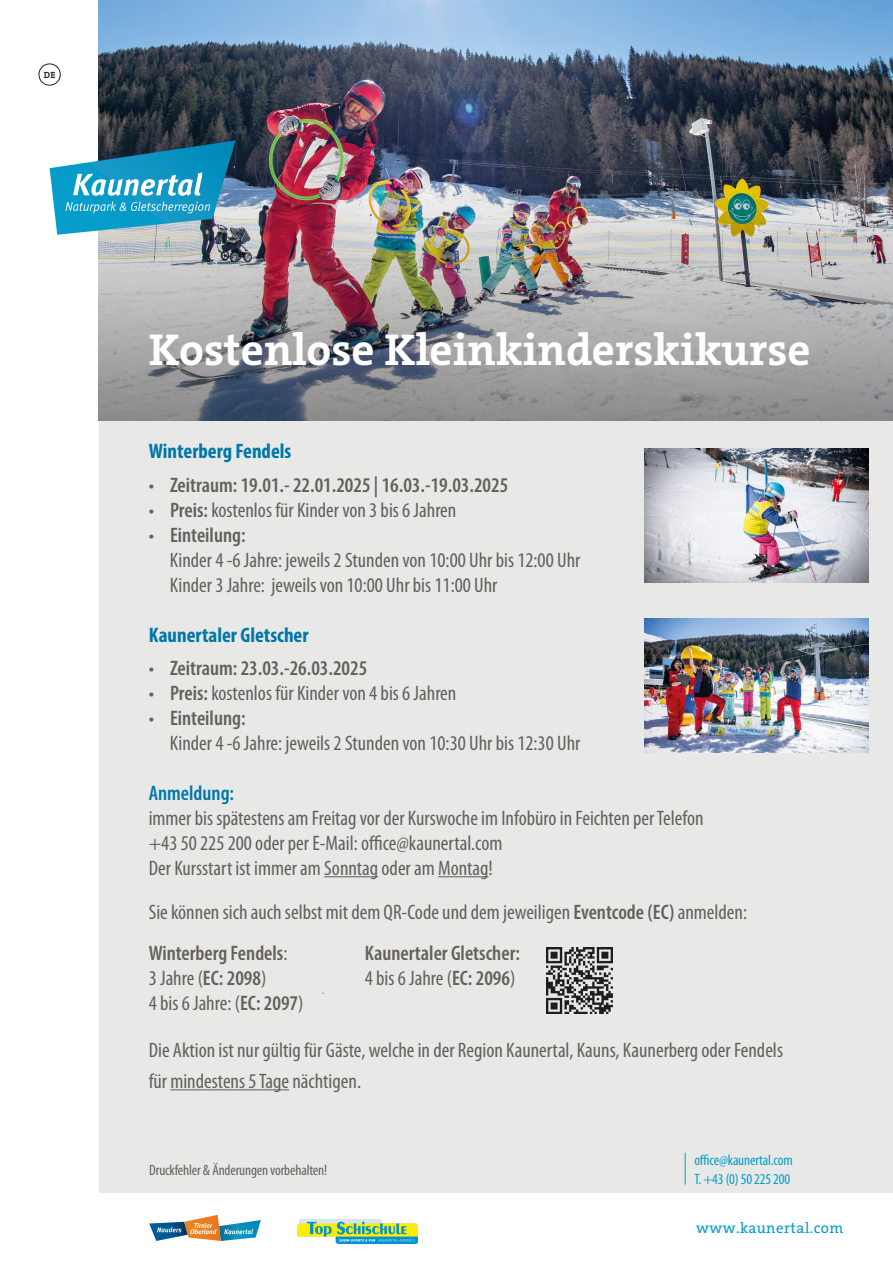
<style>
.page{position:relative;width:893px;height:1263px;background:#fff}
.page>*{position:absolute;margin:0;border:0;box-sizing:border-box;transform-origin:0 0}
.t1{font:700 45px "The Serif C5";color:#fff}
.Infospalte_Fließtext_Aufzählung{font:condensed 21px "Myriad Pro";color:#64615b}
.Infospalte_Fließtext_Aufzählung-2{font:600 condensed 21px "Myriad Pro";color:#64615b}
.Infospalte_Fließtext_Aufzählung-3{font:700 condensed 21px "Myriad Pro";color:#0077a8}
.Infospalte_Fließtext_Aufzählung-4{font:600 condensed 21px "Myriad Pro";color:#0077a8}
.t2{font:condensed 15px "Myriad Pro";letter-spacing:-.01em;color:#079dca}
.t3{font:condensed 15px "Myriad Pro";letter-spacing:-.01em;color:#64615b}
.t4{font:15px "The Serif C5";letter-spacing:.03em;color:#079dca}
.t5{font:700 9px "The Serif C5";color:#231f20}
.s1{font-weight:400}
.s2{font-weight:600}
</style>
<div class="page">
<div style="left:100px;top:0;width:793px;height:1193px;background:#e8e8e7"></div>
<img style="left:99px;top:0;width:794px;height:87px">
<img style="left:99px;top:87px;width:794px;height:334px">
<div style="left:39px;top:64px;width:21px;height:21px;border:1px solid #231f20;border-radius:50%"></div>
<svg style="left:149px;top:1215px;width:112px;height:26px"></svg>
<svg style="left:50px;top:140px;width:186px;height:95px;background:#4ba2c0"></svg>
<hr style="left:685px;top:1153px;width:1px;height:31px;background:#079dca">
<img style="left:645px;top:618px;width:223px;height:135px">
<img style="left:645px;top:448px;width:223px;height:135px">
<img style="left:298px;top:1219px;width:119px;height:24px">
<img style="left:547px;top:948px;width:66px;height:66px">
<hr style="left:324px;top:876px;width:54px;height:1px;background:#64615b">
<hr style="left:438px;top:876px;width:50px;height:1px;background:#64615b">
<hr style="left:170px;top:1089px;width:119px;height:1px;background:#64615b">
<p class="t5" style="left:44px;top:69px;width:13px">DE</p>
<p class="t1" style="left:149px;top:321px;width:663px">Kostenlose Kleinkinderskikurse</p>
<p class="Infospalte_Fließtext_Aufzählung-3" style="left:149px;top:438px;width:144px">Winterberg Fendels</p>
<p class="Infospalte_Fließtext_Aufzählung-2" style="left:149px;top:472px;width:361px"><span class="s1">•</span> Zeitraum: 19.01.- 22.01.2025 | 16.03.-19.03.2025</p>
<p class="Infospalte_Fließtext_Aufzählung" style="left:149px;top:497px;width:309px">• <span class="s2">Preis:</span> kostenlos für Kinder von 3 bis 6 Jahren</p>
<p class="Infospalte_Fließtext_Aufzählung-2" style="left:149px;top:522px;width:98px"><span class="s1">•</span> Einteilung:</p>
<p class="Infospalte_Fließtext_Aufzählung" style="left:170px;top:547px;width:412px">Kinder 4 -6 Jahre: jeweils 2 Stunden von 10:00 Uhr bis 12:00 Uhr</p>
<p class="Infospalte_Fließtext_Aufzählung" style="left:170px;top:572px;width:329px">Kinder 3 Jahre: jeweils von 10:00 Uhr bis 11:00 Uhr</p>
<p class="Infospalte_Fließtext_Aufzählung-3" style="left:149px;top:621px;width:161px">Kaunertaler Gletscher</p>
<p class="Infospalte_Fließtext_Aufzählung-2" style="left:149px;top:655px;width:220px"><span class="s1">•</span> Zeitraum: 23.03.-26.03.2025</p>
<p class="Infospalte_Fließtext_Aufzählung" style="left:149px;top:680px;width:309px">• <span class="s2">Preis:</span> kostenlos für Kinder von 4 bis 6 Jahren</p>
<p class="Infospalte_Fließtext_Aufzählung-2" style="left:149px;top:705px;width:98px"><span class="s1">•</span> Einteilung:</p>
<p class="Infospalte_Fließtext_Aufzählung" style="left:170px;top:730px;width:412px">Kinder 4 -6 Jahre: jeweils 2 Stunden von 10:30 Uhr bis 12:30 Uhr</p>
<p class="Infospalte_Fließtext_Aufzählung-4" style="left:149px;top:780px;width:87px">Anmeldung:</p>
<p class="Infospalte_Fließtext_Aufzählung" style="left:149px;top:805px;width:556px">immer bis spätestens am Freitag vor der Kurswoche im Infobüro in Feichten per Telefon</p>
<p class="Infospalte_Fließtext_Aufzählung" style="left:149px;top:830px;width:355px">+43 50 225 200 oder per E-Mail: office@kaunertal.com</p>
<p class="Infospalte_Fließtext_Aufzählung" style="left:149px;top:855px;width:345px">Der Kursstart ist immer am Sonntag oder am Montag!</p>
<p class="Infospalte_Fließtext_Aufzählung" style="left:149px;top:899px;width:600px">Sie können sich auch selbst mit dem QR-Code und dem jeweiligen <span class="s2">Eventcode (EC)</span> anmelden:</p>
<p class="Infospalte_Fließtext_Aufzählung-2" style="left:149px;top:940px;width:140px">Winterberg Fendels<span class="s1">:</span></p>
<p class="Infospalte_Fließtext_Aufzählung-2" style="left:365px;top:940px;width:157px">Kaunertaler Gletscher:</p>
<p class="Infospalte_Fließtext_Aufzählung" style="left:149px;top:965px;width:119px">3 Jahre (<span class="s2">EC: 2098</span>)</p>
<p class="Infospalte_Fließtext_Aufzählung" style="left:365px;top:965px;width:152px">4 bis 6 Jahre (<span class="s2">EC: 2096</span>)</p>
<p class="Infospalte_Fließtext_Aufzählung" style="left:149px;top:990px;width:156px">4 bis 6 Jahre: (<span class="s2">EC: 2097</span>)</p>
<p class="Infospalte_Fließtext_Aufzählung" style="left:149px;top:1037px;width:636px">Die Aktion ist nur gültig für Gäste, welche in der Region Kaunertal, Kauns, Kaunerberg oder Fendels</p>
<p class="Infospalte_Fließtext_Aufzählung" style="left:149px;top:1068px;width:214px">für mindestens 5 Tage nächtigen.</p>
<p class="t3" style="left:149px;top:1160px;width:180px">Druckfehler &amp; Änderungen vorbehalten!</p>
<p class="t2" style="left:694px;top:1150px;width:100px">office@kaunertal.com</p>
<p class="t2" style="left:694px;top:1170px;width:97px">T. +43 (0) 50 225 200</p>
<p class="t4" style="left:696px;top:1219px;width:149px">www.kaunertal.com</p>
</div>
